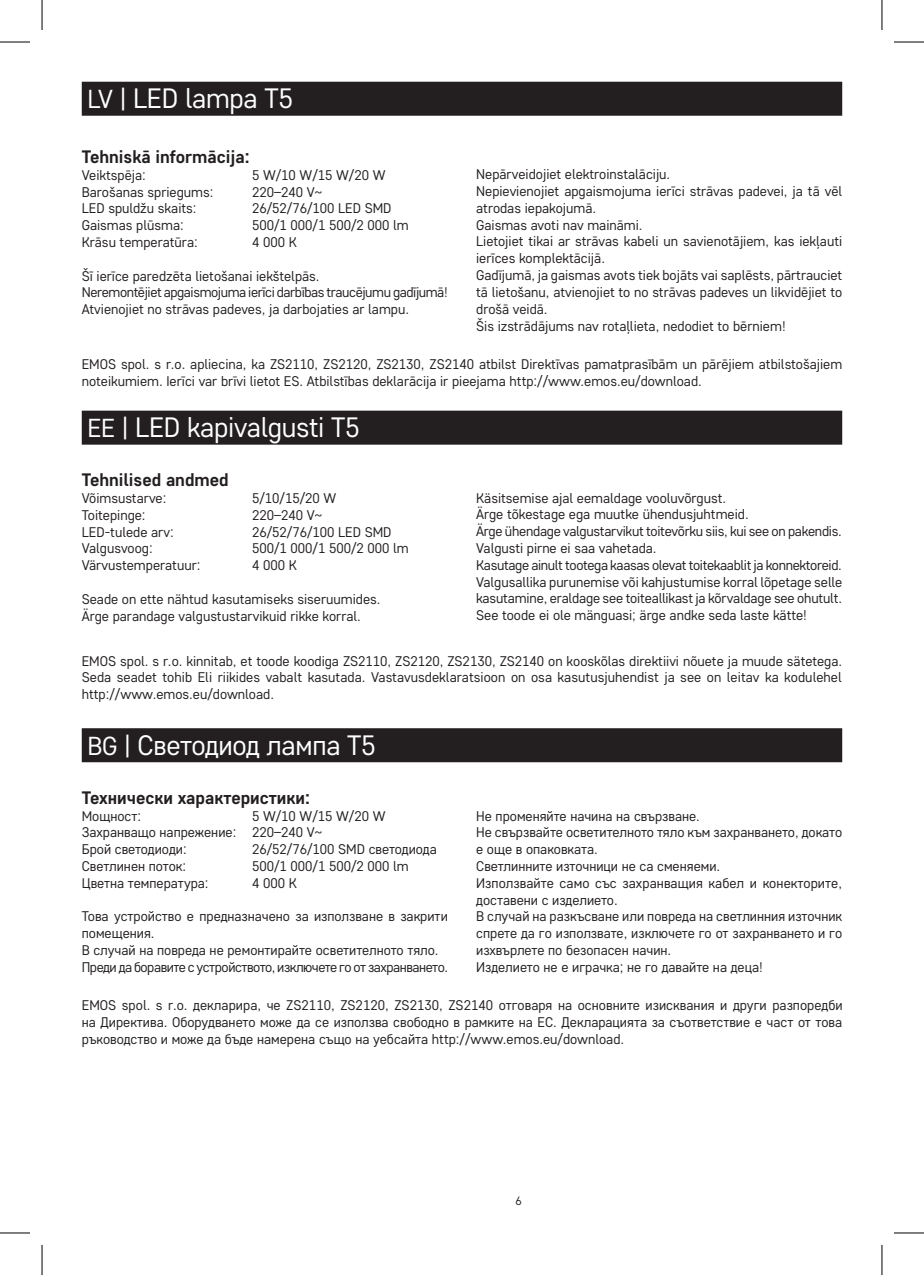
<style>
.page{position:relative;width:924px;height:1275px;background:#fff}
.page>*{position:absolute;margin:0;border:0;box-sizing:border-box;transform-origin:0 0}
.t1{font:28px "Core Sans D35";letter-spacing:-.01em;color:#fff}
.t2{font:700 18px "Core Sans D55";color:#231f20}
.t3{font:14px/16.8px "Core Sans D35";color:#231f20}
.t4{font:12px "Core Sans D35";color:#231f20}
.s1{font-size:26px}
</style>
<div class="page">
<div style="left:82px;top:82px;width:759px;height:34px;background:#231f20"></div>
<div style="left:82px;top:728px;width:759px;height:34px;background:#231f20"></div>
<div style="left:82px;top:411px;width:759px;height:34px;background:#231f20"></div>
<hr style="left:0;top:42px;width:30px;height:1px;background:#000">
<hr style="left:893px;top:42px;width:30px;height:1px;background:#000">
<hr style="left:0;top:1232px;width:30px;height:1px;background:#000">
<hr style="left:893px;top:1232px;width:30px;height:1px;background:#000">
<hr style="left:42px;top:0;width:1px;height:30px;background:#000">
<hr style="left:42px;top:1245px;width:1px;height:30px;background:#000">
<hr style="left:881px;top:0;width:1px;height:30px;background:#000">
<hr style="left:881px;top:1245px;width:1px;height:30px;background:#000">
<h1 class="t1" style="left:87px;top:80px;width:207px"><span class="s1">LV |</span> LED lampa T5</h1>
<p class="t2" style="left:82px;top:145px;width:169px">Tehniskā informācija:</p>
<p class="t3" style="left:82px;top:166px;width:66px">Veiktspēja:</p>
<p class="t3" style="left:252px;top:166px;width:135px">5 W/10 W/15 W/20 W</p>
<p class="t3" style="left:82px;top:183px;width:133px">Barošanas spriegums:</p>
<p class="t3" style="left:252px;top:183px;width:71px">220–240 V~</p>
<p class="t3" style="left:82px;top:200px;width:116px">LED spuldžu skaits:</p>
<p class="t3" style="left:252px;top:200px;width:141px">26/52/76/100 LED SMD</p>
<p class="t3" style="left:82px;top:216px;width:103px">Gaismas plūsma:</p>
<p class="t3" style="left:252px;top:216px;width:158px">500/1 000/1 500/2 000 lm</p>
<p class="t3" style="left:82px;top:233px;width:117px">Krāsu temperatūra:</p>
<p class="t3" style="left:252px;top:233px;width:46px">4 000 K</p>
<p class="t3" style="left:82px;top:267px;width:367px">Šī ierīce paredzēta lietošanai iekštelpās.<br>Neremontējiet apgaismojuma ierīci darbības traucējumu gadījumā!<br>Atvienojiet no strāvas padeves, ja darbojaties ar lampu.</p>
<p class="t3" style="left:476px;top:165px;width:367px">Nepārveidojiet elektroinstalāciju.<br>Nepievienojiet apgaismojuma ierīci strāvas padevei, ja tā vēl atrodas iepakojumā.<br>Gaismas avoti nav maināmi.<br>Lietojiet tikai ar strāvas kabeli un savienotājiem, kas iekļauti ierīces komplektācijā.<br>Gadījumā, ja gaismas avots tiek bojāts vai saplēsts, pārtrauciet tā lietošanu, atvienojiet to no strāvas padeves un likvidējiet to drošā veidā.<br>Šis izstrādājums nav rotaļlieta, nedodiet to bērniem!</p>
<p class="t3" style="left:82px;top:355px;width:761px">EMOS spol. s r.o. apliecina, ka ZS2110, ZS2120, ZS2130, ZS2140 atbilst Direktīvas pamatprasībām un pārējiem atbilstošajiem noteikumiem. Ierīci var brīvi lietot ES. Atbilstības deklarācija ir pieejama http://www.emos.eu/download.</p>
<h1 class="t1" style="left:87px;top:409px;width:274px"><span class="s1">EE |</span> LED kapivalgusti T5</h1>
<p class="t2" style="left:82px;top:468px;width:148px">Tehnilised andmed</p>
<p class="t3" style="left:82px;top:489px;width:86px">Võimsustarve:</p>
<p class="t3" style="left:252px;top:489px;width:86px">5/10/15/20 W</p>
<p class="t3" style="left:82px;top:506px;width:65px">Toitepinge:</p>
<p class="t3" style="left:252px;top:506px;width:71px">220–240 V~</p>
<p class="t3" style="left:82px;top:523px;width:94px">LED-tulede arv:</p>
<p class="t3" style="left:252px;top:523px;width:141px">26/52/76/100 LED SMD</p>
<p class="t3" style="left:82px;top:539px;width:72px">Valgusvoog:</p>
<p class="t3" style="left:252px;top:539px;width:158px">500/1 000/1 500/2 000 lm</p>
<p class="t3" style="left:82px;top:556px;width:120px">Värvustemperatuur:</p>
<p class="t3" style="left:252px;top:556px;width:46px">4 000 K</p>
<p class="t3" style="left:82px;top:590px;width:300px">Seade on ette nähtud kasutamiseks siseruumides.<br>Ärge parandage valgustustarvikuid rikke korral.</p>
<p class="t3" style="left:82px;top:652px;width:761px;text-align:justify">EMOS spol. s r.o. kinnitab, et toode koodiga ZS2110, ZS2120, ZS2130, ZS2140 on kooskõlas direktiivi nõuete ja muude sätetega.<br>Seda seadet tohib Eli riikides vabalt kasutada. Vastavusdeklaratsioon on osa kasutusjuhendist ja see on leitav ka kodulehel http://www.emos.eu/download.</p>
<p class="t3" style="left:476px;top:489px;width:367px">Käsitsemise ajal eemaldage vooluvõrgust.<br>Ärge tõkestage ega muutke ühendusjuhtmeid.<br>Ärge ühendage valgustarvikut toitevõrku siis, kui see on pakendis.<br>Valgusti pirne ei saa vahetada.<br>Kasutage ainult tootega kaasas olevat toitekaablit ja konnektoreid.<br>Valgusallika purunemise või kahjustumise korral lõpetage selle kasutamine, eraldage see toiteallikast ja kõrvaldage see ohutult.<br>See toode ei ole mänguasi; ärge andke seda laste kätte!</p>
<h1 class="t1" style="left:87px;top:726px;width:290px"><span class="s1">BG |</span> Светодиод лампа T5</h1>
<p class="t2" style="left:82px;top:785px;width:230px">Технически характеристики:</p>
<p class="t3" style="left:82px;top:807px;width:61px">Мощност:</p>
<p class="t3" style="left:82px;top:807px;width:305px;text-indent:170px">5 W/10 W/15 W/20 W<br>Захранващо напрежение: 220–240 V~<br>Брой светодиоди:</p>
<p class="t3" style="left:476px;top:807px;width:367px">Не променяйте начина на свързване.<br>Не свързвайте осветителното тяло към захранването, докато е още в опаковката.<br>Светлинните източници не са сменяеми.<br>Използвайте само със захранващия кабел и конекторите, доставени с изделието.<br>В случай на разкъсване или повреда на светлинния източник спрете да го използвате, изключете го от захранването и го изхвърлете по безопасен начин.<br>Изделието не е играчка; не го давайте на деца!</p>
<p class="t3" style="left:82px;top:996px;width:762px;text-align:justify">EMOS spol. s r.o. декларира, че ZS2110, ZS2120, ZS2130, ZS2140 отговаря на основните изисквания и други разпоредби на Директива. Оборудването може да се използва свободно в рамките на ЕС. Декларацията за съответствие е част от това ръководство и може да бъде намерена също на уебсайта http://www.emos.eu/download.</p>
<p class="t3" style="left:252px;top:840px;width:186px">26/52/76/100 SMD светодиода</p>
<p class="t3" style="left:82px;top:857px;width:106px">Светлинен поток:</p>
<p class="t3" style="left:252px;top:857px;width:158px">500/1 000/1 500/2 000 lm</p>
<p class="t3" style="left:82px;top:874px;width:128px">Цветна температура:</p>
<p class="t3" style="left:252px;top:874px;width:46px">4 000 K</p>
<p class="t3" style="left:82px;top:907px;width:367px">Това устройство е предназначено за използване в закрити помещения.<br>В случай на повреда не ремонтирайте осветителното тяло.<br>Преди да боравите с устройството, изключете го от захранването.</p>
<p class="t4" style="left:515px;top:1192px;width:8px">6</p>
</div>
